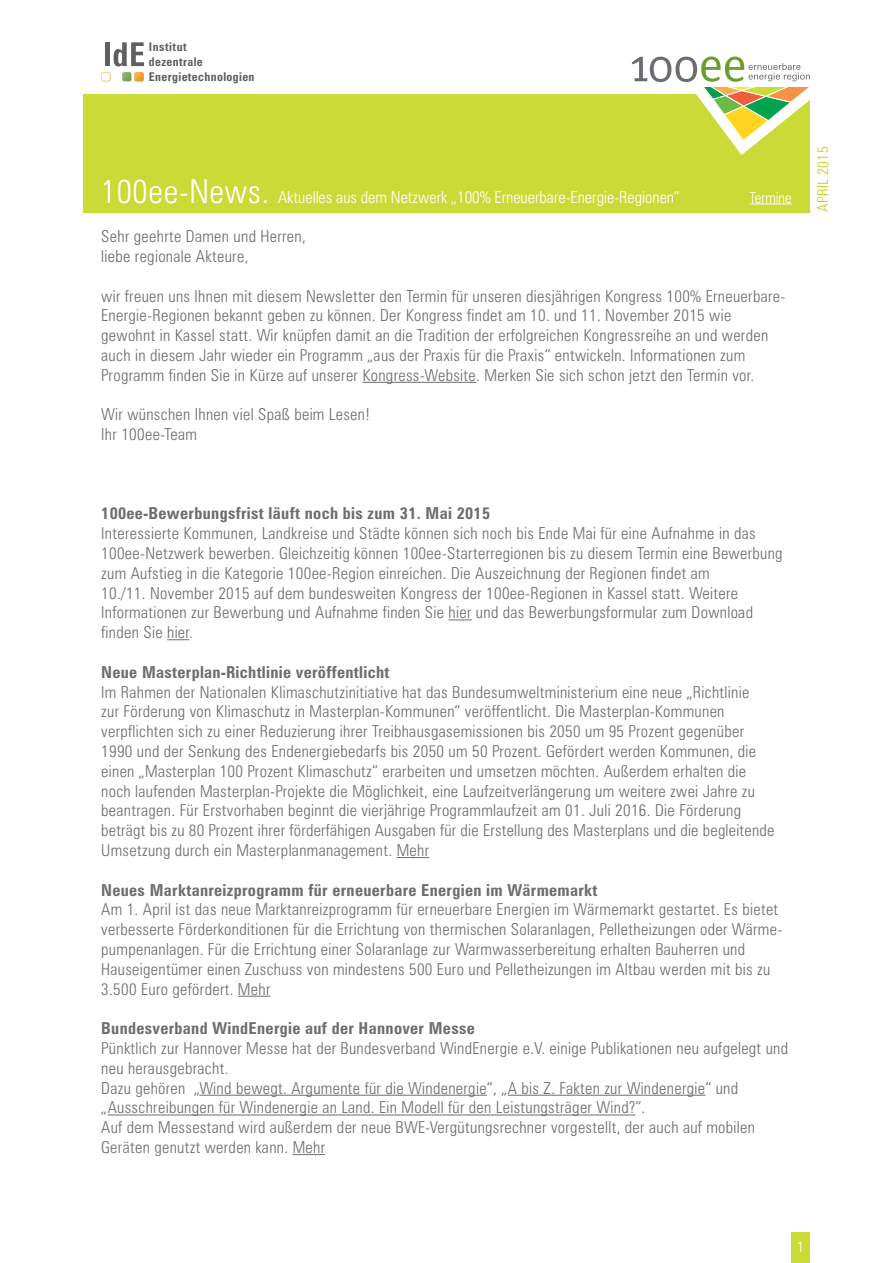
<style>
.page{position:relative;width:893px;height:1263px;background:#fff}
.page>*{position:absolute;margin:0;border:0;box-sizing:border-box;transform-origin:0 0}
.t1{font:300 condensed 16.5px/19.8px "Zurich BT";letter-spacing:.02em;color:#6c6d70}
.t2{font:700 condensed 16.5px "Zurich BT";letter-spacing:.02em;color:#6c6d70}
.t3{font:300 condensed 16.5px "Zurich BT";color:#fff}
.t4{font:300 condensed 15px "Zurich BT";letter-spacing:.02em;color:#c9d01e}
.t5{font:300 condensed 15px "Zurich BT";color:#fff}
.t6{font:700 condensed 12.15px/15.1px "Zurich BT";letter-spacing:.03em;color:#5f5f62}
.s1{font-size:33px}
</style>
<div class="page">
<div style="left:792px;top:1232px;width:18px;height:31px;background:#cadb37"></div>
<div style="left:83px;top:94px;width:727px;height:118px;background:#cadb37"></div>
<svg style="left:631px;top:56px;width:179px;height:99px"></svg>
<hr style="left:750px;top:204px;width:42px;height:1px;background:#fff">
<div style="left:105px;top:42px;width:5px;height:24px;background:#5f5f62"></div>
<svg style="left:114px;top:42px;width:30px;height:24px"></svg>
<svg style="left:122px;top:72px;width:22px;height:9px"></svg>
<svg style="left:101px;top:72px;width:9px;height:9px"></svg>
<hr style="left:362px;top:382px;width:114px;height:1px;background:#6c6d70">
<svg style="left:449px;top:620px;width:23px;height:1px"></svg>
<svg style="left:167px;top:639px;width:22px;height:1px"></svg>
<hr style="left:397px;top:857px;width:32px;height:1px;background:#6c6d70">
<hr style="left:238px;top:996px;width:32px;height:1px;background:#6c6d70">
<hr style="left:199px;top:1095px;width:288px;height:1px;background:#6c6d70">
<hr style="left:508px;top:1095px;width:197px;height:1px;background:#6c6d70">
<hr style="left:108px;top:1115px;width:527px;height:1px;background:#6c6d70">
<hr style="left:293px;top:1154px;width:32px;height:1px;background:#6c6d70">
<p class="t6" style="left:149px;top:39px;width:107px">Institut<br>dezentrale<br>Energietechnologien</p>
<p class="t3" style="left:101px;top:187px;width:580px"><span class="s1">100ee-News.</span> Aktuelles aus dem Netzwerk „100% Erneuerbare-Energie-Regionen“</p>
<p class="t5" style="left:750px;top:188px;width:44px">Termine</p>
<p class="t1" style="left:101px;top:226px;width:206px">Sehr geehrte Damen und Herren,</p>
<p class="t1" style="left:101px;top:246px;width:149px">liebe regionale Akteure,</p>
<p class="t1" style="left:101px;top:286px;width:686px">wir freuen uns Ihnen mit diesem Newsletter den Termin für unseren diesjährigen Kongress 100% Erneuerbare-Energie-Regionen bekannt geben zu können. Der Kongress findet am 10. und 11. November 2015 wie gewohnt in Kassel statt. Wir knüpfen damit an die Tradition der erfolgreichen Kongressreihe an und werden auch in diesem Jahr wieder ein Programm „aus der Praxis für die Praxis“ entwickeln. Informationen zum Programm finden Sie in Kürze auf unserer Kongress-Website. Merken Sie sich schon jetzt den Termin vor.</p>
<p class="t1" style="left:101px;top:404px;width:270px">Wir wünschen Ihnen viel Spaß beim Lesen!</p>
<p class="t1" style="left:101px;top:424px;width:97px">Ihr 100ee-Team</p>
<p class="t4" style="left:814px;top:212px;width:67px;rotate:-90deg">APRIL 2015</p>
<p class="t2" style="left:101px;top:503px;width:390px">100ee-Bewerbungsfrist läuft noch bis zum 31. Mai 2015</p>
<p class="t1" style="left:101px;top:523px;width:683px">Interessierte Kommunen, Landkreise und Städte können sich noch bis Ende Mai für eine Aufnahme in das 100ee-Netzwerk bewerben. Gleichzeitig können 100ee-Starterregionen bis zu diesem Termin eine Bewerbung zum Aufstieg in die Kategorie 100ee-Region einreichen. Die Auszeichnung der Regionen findet am<br>10./11. November 2015 auf dem bundesweiten Kongress der 100ee-Regionen in Kassel statt. Weitere Informationen zur Bewerbung und Aufnahme finden Sie hier und das Bewerbungsformular zum Download finden Sie hier.</p>
<p class="t2" style="left:101px;top:662px;width:290px">Neue Masterplan-Richtlinie veröffentlicht</p>
<p class="t1" style="left:101px;top:682px;width:675px">Im Rahmen der Nationalen Klimaschutzinitiative hat das Bundesumweltministerium eine neue „Richtlinie<br>zur Förderung von Klimaschutz in Masterplan-Kommunen“ veröffentlicht. Die Masterplan-Kommunen verpflichten sich zu einer Reduzierung ihrer Treibhausgasemissionen bis 2050 um 95 Prozent gegenüber 1990 und der Senkung des Endenergiebedarfs bis 2050 um 50 Prozent. Gefördert werden Kommunen, die einen „Masterplan 100 Prozent Klimaschutz“ erarbeiten und umsetzen möchten. Außerdem erhalten die noch laufenden Masterplan-Projekte die Möglichkeit, eine Laufzeitverlängerung um weitere zwei Jahre zu beantragen. Für Erstvorhaben beginnt die vierjährige Programmlaufzeit am 01. Juli 2016. Die Förderung beträgt bis zu 80 Prozent ihrer förderfähigen Ausgaben für die Erstellung des Masterplans und die begleitende Umsetzung durch ein Masterplanmanagement. Mehr</p>
<p class="t2" style="left:101px;top:880px;width:498px">Neues Marktanreizprogramm für erneuerbare Energien im Wärmemarkt</p>
<p class="t1" style="left:101px;top:899px;width:681px">Am 1. April ist das neue Marktanreizprogramm für erneuerbare Energien im Wärmemarkt gestartet. Es bietet verbesserte Förderkonditionen für die Errichtung von thermischen Solaranlagen, Pelletheizungen oder Wärme&shy;pumpenanlagen. Für die Errichtung einer Solaranlage zur Warmwasserbereitung erhalten Bauherren und Hauseigentümer einen Zuschuss von mindestens 500 Euro und Pelletheizungen im Altbau werden mit bis zu 3.500 Euro gefördert. Mehr</p>
<p class="t2" style="left:101px;top:1018px;width:375px">Bundesverband WindEnergie auf der Hannover Messe</p>
<p class="t1" style="left:101px;top:1038px;width:688px">Pünktlich zur Hannover Messe hat der Bundesverband WindEnergie e.V. einige Publikationen neu aufgelegt und neu herausgebracht.</p>
<p class="t1" style="left:101px;top:1078px;width:638px">Dazu gehören „Wind bewegt. Argumente für die Windenergie“, „A bis Z. Fakten zur Windenergie“ und „Ausschreibungen für Windenergie an Land. Ein Modell für den Leistungsträger Wind?“.</p>
<p class="t1" style="left:101px;top:1117px;width:655px">Auf dem Messestand wird außerdem der neue BWE-Vergütungsrechner vorgestellt, der auch auf mobilen<br>Geräten genutzt werden kann. Mehr</p>
<p class="t5" style="left:797px;top:1237px;width:8px">1</p>
</div>
